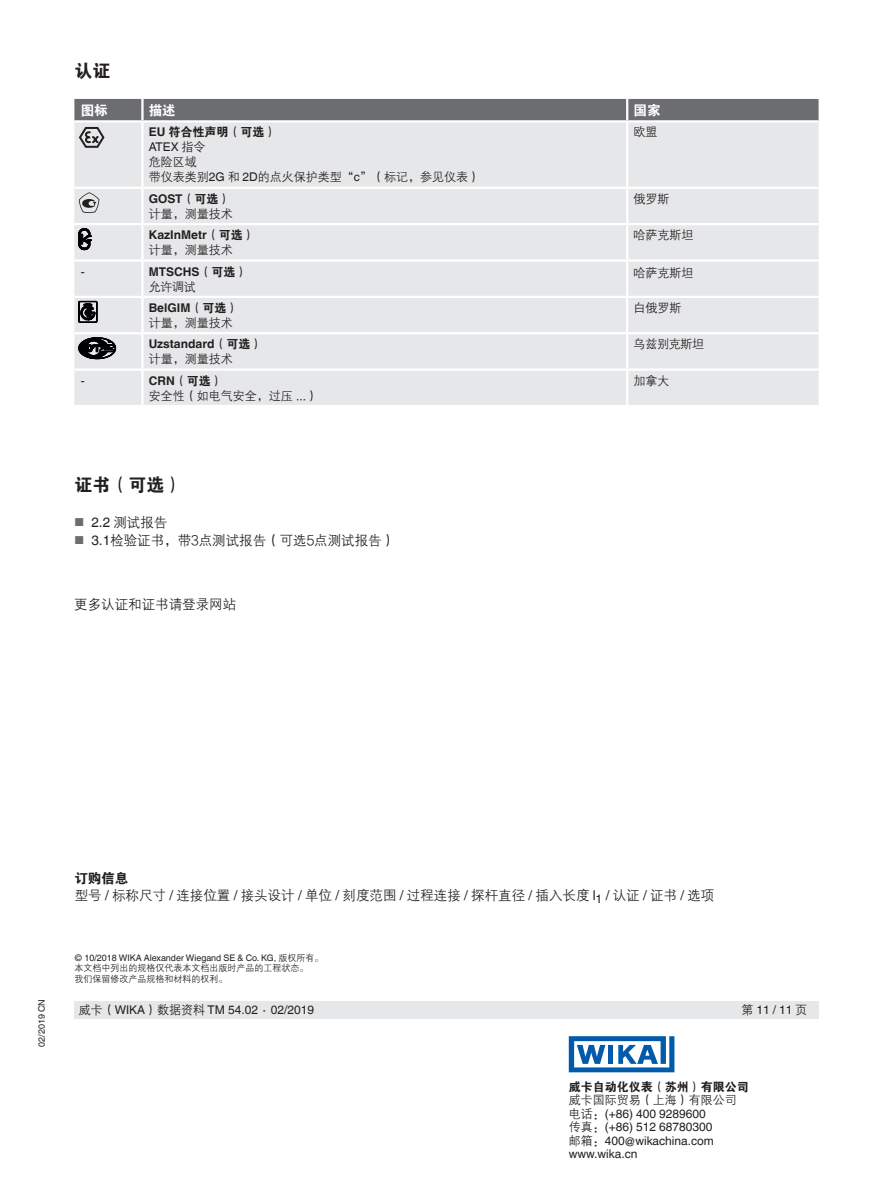
<style>
.page{position:relative;width:893px;height:1188px;background:#fff}
.page>*{position:absolute;margin:0;border:0;box-sizing:border-box;transform-origin:0 0}
.t1{font:18px "FZDHTJW GB1 0";color:#231f20}
.t2{font:13.5px "FZZDXJW GB1 0";color:#231f20}
.t3{font:13.5px "FZDHTJW GB1 0";color:#fff}
.t4{font:13.5px "FZDHTJW GB1 0";color:#231f20}
.t5{font:12px/15px "FZZDXJW GB1 0";color:#231f20}
.t6{font:12px/13.5px "Helvetica World";color:#231f20}
.t7{font:700 12px "Helvetica World";color:#231f20}
.t8{font:12px "FZDHTJW GB1 0";color:#231f20}
.t9{font:9px "Helvetica World";color:#231f20}
.t10{font:9px/10.8px "FZZDXJW GB1 0";color:#231f20}
.s1{font-family:"Helvetica World";font-weight:700}
.s2{font-family:"FZZDXJW GB1 0"}
.s3{font-family:"Helvetica World"}
.s4{font-family:"FZDHTJW GB1 0";font-weight:400}
.s5{font-family:"Helvetica World";font-size:11.55px;color:#6c6d70}
</style>
<div class="page">
<div style="left:74px;top:1001px;width:745px;height:17px;background:#e6e7e9"></div>
<svg style="left:569px;top:1036px;width:105px;height:36px"></svg>
<div style="left:74px;top:99px;width:745px;height:21px;background:#6c6d70"></div>
<div style="left:74px;top:123px;width:745px;height:282px;background:#e6e7e9"></div>
<hr style="left:142px;top:187px;width:485px;height:2px;background:#fff">
<hr style="left:142px;top:223px;width:485px;height:2px;background:#fff">
<hr style="left:142px;top:368px;width:485px;height:3px;background:#fff">
<hr style="left:141px;top:225px;width:3px;height:34px;background:#fff">
<hr style="left:626px;top:225px;width:2px;height:34px;background:#fff">
<hr style="left:141px;top:298px;width:3px;height:34px;background:#fff">
<hr style="left:626px;top:298px;width:2px;height:34px;background:#fff">
<hr style="left:142px;top:332px;width:485px;height:2px;background:#fff">
<hr style="left:627px;top:332px;width:192px;height:2px;background:#fff">
<hr style="left:74px;top:332px;width:68px;height:2px;background:#fff">
<hr style="left:74px;top:296px;width:68px;height:2px;background:#fff">
<hr style="left:142px;top:296px;width:485px;height:2px;background:#fff">
<hr style="left:627px;top:296px;width:192px;height:2px;background:#fff">
<hr style="left:74px;top:259px;width:68px;height:3px;background:#fff">
<hr style="left:142px;top:259px;width:485px;height:3px;background:#fff">
<hr style="left:141px;top:262px;width:3px;height:34px;background:#fff">
<hr style="left:627px;top:259px;width:192px;height:3px;background:#fff">
<hr style="left:626px;top:262px;width:2px;height:34px;background:#fff">
<hr style="left:141px;top:334px;width:3px;height:34px;background:#fff">
<hr style="left:626px;top:334px;width:2px;height:34px;background:#fff">
<hr style="left:74px;top:223px;width:68px;height:2px;background:#fff">
<hr style="left:74px;top:368px;width:68px;height:3px;background:#fff">
<hr style="left:627px;top:223px;width:192px;height:2px;background:#fff">
<hr style="left:627px;top:368px;width:192px;height:3px;background:#fff">
<hr style="left:627px;top:187px;width:192px;height:2px;background:#fff">
<hr style="left:74px;top:187px;width:68px;height:2px;background:#fff">
<hr style="left:626px;top:123px;width:2px;height:64px;background:#fff">
<hr style="left:141px;top:123px;width:3px;height:64px;background:#fff">
<hr style="left:141px;top:99px;width:3px;height:21px;background:#fff">
<hr style="left:626px;top:99px;width:2px;height:21px;background:#fff">
<hr style="left:626px;top:189px;width:2px;height:34px;background:#fff">
<hr style="left:626px;top:371px;width:2px;height:34px;background:#fff">
<hr style="left:141px;top:189px;width:3px;height:34px;background:#fff">
<hr style="left:141px;top:371px;width:3px;height:34px;background:#fff">
<svg style="left:79px;top:127px;width:26px;height:21px"></svg>
<svg style="left:79px;top:192px;width:20px;height:21px"></svg>
<svg style="left:79px;top:228px;width:12px;height:22px"></svg>
<svg style="left:79px;top:301px;width:18px;height:22px"></svg>
<svg style="left:79px;top:338px;width:37px;height:21px"></svg>
<h1 class="t1" style="left:74px;top:61px;width:37px">认证</h1>
<p class="t3" style="left:81px;top:103px;width:28px">图标</p>
<p class="t3" style="left:149px;top:103px;width:28px">描述</p>
<p class="t3" style="left:634px;top:103px;width:28px">国家</p>
<p class="t8" style="left:149px;top:126px;width:129px"><span class="s1">EU</span> 符合性声明（可选）</p>
<p class="t6" style="left:149px;top:140px;width:58px">ATEX <span class="s2">指令</span></p>
<p class="t5" style="left:149px;top:155px;width:333px">危险区域<br>带仪表类别<span class="s3">2G</span> 和 <span class="s3">2D</span>的点火保护类型“<span class="s3">c</span>”（标记，参见仪表）</p>
<p class="t5" style="left:634px;top:125px;width:25px">欧盟</p>
<p class="t7" style="left:149px;top:192px;width:83px">GOST<span class="s4">（可选）</span></p>
<p class="t5" style="left:149px;top:207px;width:85px">计量，测量技术</p>
<p class="t7" style="left:149px;top:228px;width:108px">KazInMetr<span class="s4">（可选）</span></p>
<p class="t5" style="left:149px;top:243px;width:85px">计量，测量技术</p>
<p class="t6" style="left:81px;top:265px;width:5px">-</p>
<p class="t7" style="left:149px;top:264px;width:100px">MTSCHS<span class="s4">（可选）</span></p>
<p class="t5" style="left:149px;top:279px;width:49px">允许调试</p>
<p class="t7" style="left:149px;top:301px;width:91px">BelGIM<span class="s4">（可选）</span></p>
<p class="t5" style="left:149px;top:316px;width:85px">计量，测量技术</p>
<p class="t7" style="left:149px;top:337px;width:115px">Uzstandard<span class="s4">（可选）</span></p>
<p class="t5" style="left:149px;top:352px;width:85px">计量，测量技术</p>
<p class="t6" style="left:81px;top:374px;width:5px">-</p>
<p class="t8" style="left:149px;top:374px;width:75px"><span class="s1">CRN</span>（可选）</p>
<p class="t5" style="left:149px;top:388px;width:171px">安全性（如电气安全，过压 ...）</p>
<h1 class="t1" style="left:74px;top:475px;width:110px">证书（可选）</h1>
<p class="t2" style="left:74px;top:515px;width:95px"><span class="s5">■</span> <span class="s3">2.2</span> 测试报告</p>
<p class="t2" style="left:74px;top:533px;width:322px"><span class="s5">■</span> <span class="s3">3.1</span>检验证书，带3点测试报告（可选5点测试报告）</p>
<p class="t2" style="left:74px;top:597px;width:163px">更多认证和证书请登录网站</p>
<p class="t4" style="left:74px;top:871px;width:55px">订购信息</p>
<p class="t5" style="left:634px;top:192px;width:37px">俄罗斯</p>
<p class="t5" style="left:634px;top:228px;width:61px">哈萨克斯坦</p>
<p class="t5" style="left:634px;top:265px;width:61px">哈萨克斯坦</p>
<p class="t5" style="left:634px;top:301px;width:49px">白俄罗斯</p>
<p class="t5" style="left:634px;top:337px;width:72px">乌兹别克斯坦</p>
<p class="t5" style="left:634px;top:373px;width:37px">加拿大</p>
<p class="t2" style="left:75px;top:888px;width:536px">型号 <span class="s3">/</span> 标称尺寸 <span class="s3">/</span> 连接位置 <span class="s3">/</span> 接头设计 <span class="s3">/</span> 单位 <span class="s3">/</span> 刻度范围 <span class="s3">/</span> 过程连接 <span class="s3">/</span> 探杆直径 <span class="s3">/</span> 插入长度 <span class="s3">l /</span></p>
<p class="t2" style="left:595px;top:888px;width:120px"><sub>1</sub> 认证 <span class="s3">/</span> 证书 <span class="s3">/</span> 选项</p>
<p class="t9" style="left:74px;top:952px;width:250px">© 10/2018 WIKA Alexander Wiegand SE &amp; Co. KG, <span class="s2">版权所有。</span></p>
<p class="t10" style="left:74px;top:963px;width:236px">本文档中列出的规格仅代表本文档出版时产品的工程状态。我们保留修改产品规格和材料的权利。</p>
<p class="t9" style="left:36px;top:1047px;width:49px;rotate:-90deg">02/2019 CN</p>
<p class="t6" style="left:79px;top:1003px;width:237px"><span class="s2">威卡（</span>WIKA<span class="s2">）数据资料</span> TM 54.02 ∙ 02/2019</p>
<p class="t6" style="left:741px;top:1003px;width:67px"><span class="s2">第</span> 11 / 11 <span class="s2">页</span></p>
<p class="t8" style="left:569px;top:1080px;width:181px">威卡自动化仪表（苏州）有限公司</p>
<p class="t5" style="left:569px;top:1093px;width:169px">威卡国际贸易（上海）有限公司</p>
<p class="t6" style="left:569px;top:1120px;width:145px"><span class="s2">传真：</span>(+86) 512 68780300</p>
<p class="t6" style="left:569px;top:1107px;width:138px"><span class="s2">电话：</span>(+86) 400 9289600</p>
<p class="t6" style="left:569px;top:1134px;width:147px"><span class="s2">邮箱：</span>400@wikachina.com www.wika.cn</p>
</div>
